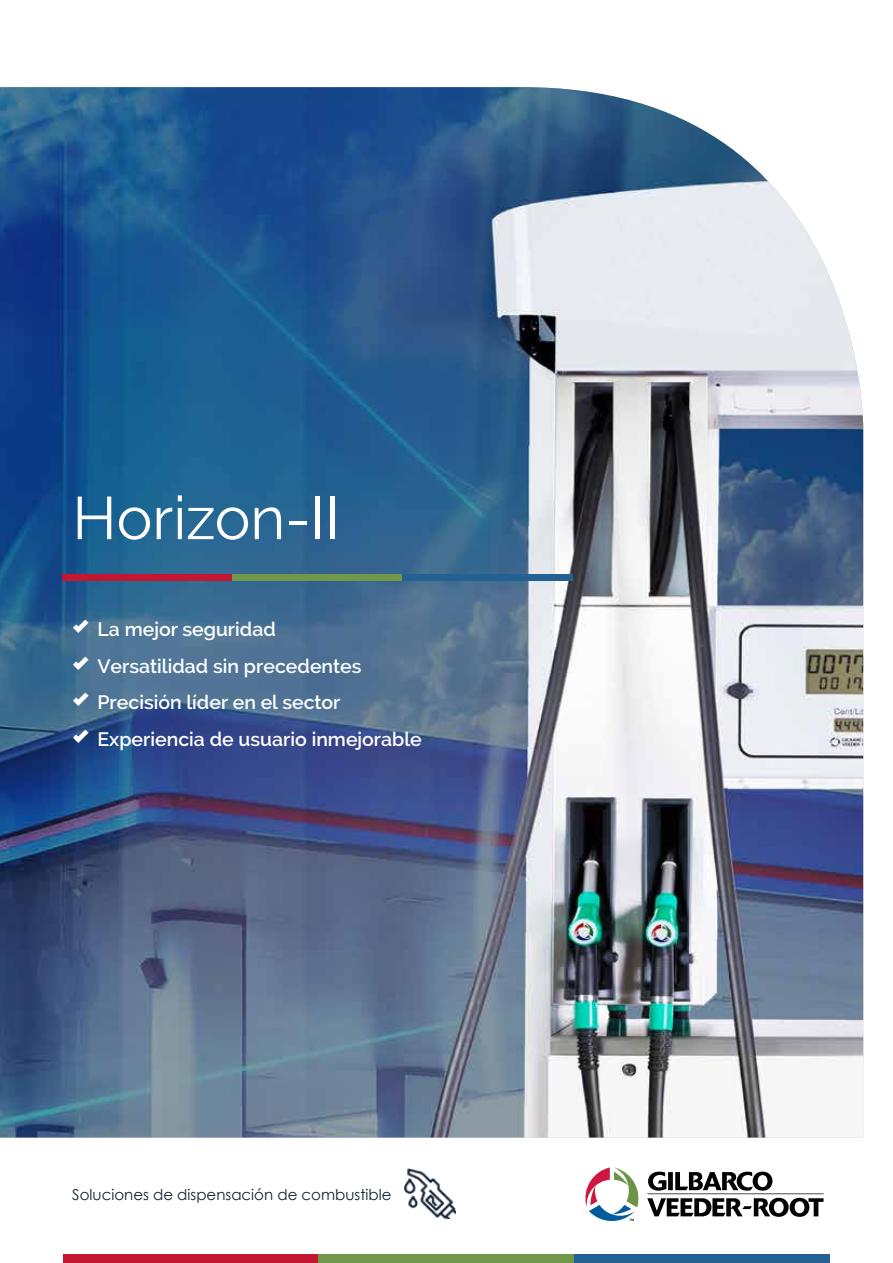
<style>
.page{position:relative;width:893px;height:1263px;background:#fff}
.page>*{position:absolute;margin:0;border:0;box-sizing:border-box;transform-origin:0 0}
.t1{font:60px "Raleway";color:#fff}
.t2{font:600 19.5px/36.5px "Raleway";color:#fff}
.t3{font:15px "Century Gothic";color:#102031}
</style>
<div class="page">
<img style="left:0;top:87px;width:863px;height:1050px">
<svg style="left:585px;top:1167px;width:238px;height:54px"></svg>
<div style="left:64px;top:1254px;width:255px;height:9px;background:#c21631"></div>
<div style="left:319px;top:1254px;width:255px;height:9px;background:#71974a"></div>
<div style="left:574px;top:1254px;width:255px;height:9px;background:#236093"></div>
<div style="left:62px;top:575px;width:171px;height:6px;background:#c21631"></div>
<div style="left:232px;top:575px;width:170px;height:6px;background:#71974a"></div>
<div style="left:402px;top:575px;width:171px;height:6px;background:#236093"></div>
<img style="left:405px;top:1169px;width:51px;height:50px">
<svg style="left:73px;top:620px;width:16px;height:13px"></svg>
<svg style="left:73px;top:656px;width:16px;height:14px"></svg>
<svg style="left:73px;top:693px;width:16px;height:13px"></svg>
<svg style="left:73px;top:730px;width:16px;height:13px"></svg>
<h1 class="t1" style="left:72px;top:483px;width:270px">Horizon-II</h1>
<p class="t2" style="left:97px;top:611px;width:326px">La mejor seguridad<br>Versatilidad sin precedentes<br>Precisión líder en el sector<br>Experiencia de usuario inmejorable</p>
<p class="t3" style="left:72px;top:1184px;width:321px">Soluciones de dispensación de combustible</p>
</div>
